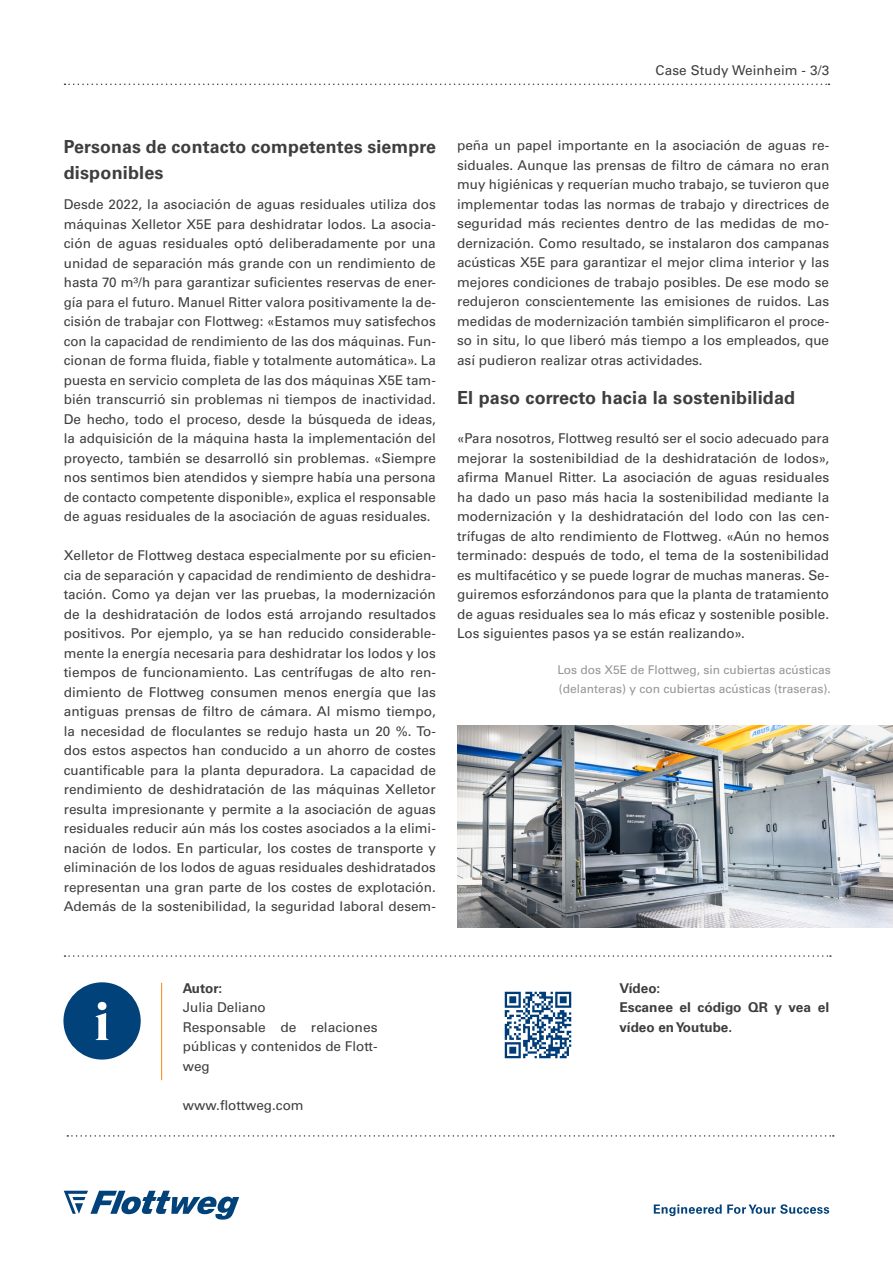
<style>
.page{position:relative;width:893px;height:1263px;background:#fff}
.page>*{position:absolute;margin:0;border:0;box-sizing:border-box;transform-origin:0 0}
.Fließtext{font:700 18px/25.5px "Univers LT Pro 65";letter-spacing:.01em;color:#3e3e3f}
.Überschriften_Fließtext{font:700 18px "Univers LT Pro 65";letter-spacing:.01em;color:#3e3e3f}
.Fließtext-2{font:13.5px/19.5px "Univers LT Pro 55 Roman";color:#3e3e3f;text-align:justify}
.Fließtext-3{font:700 13.5px/19.5px "Univers LT Pro 65";color:#3e3e3f}
.Fließtext-4{font:12px/19.5px "Univers LT Pro 55 Roman";color:#939598}
</style>
<div class="page">
<svg style="left:64px;top:1191px;width:175px;height:28px"></svg>
<svg style="left:654px;top:1204px;width:175px;height:12px"></svg>
<svg style="left:65px;top:84px;width:764px;height:1px"></svg>
<svg style="left:65px;top:955px;width:766px;height:2px"></svg>
<svg style="left:67px;top:1135px;width:767px;height:2px"></svg>
<div style="left:63px;top:982px;width:78px;height:77px;background:#004279;border-radius:50%"></div>
<svg style="left:96px;top:1002px;width:12px;height:38px"></svg>
<img style="left:457px;top:726px;width:436px;height:201px">
<hr style="left:161px;top:983px;width:1px;height:97px;background:#f79328">
<img style="left:504px;top:991px;width:68px;height:68px">
<p class="Fließtext-2" style="left:656px;top:60px;width:175px">Case Study Weinheim - 3/3</p>
<p class="Fließtext" style="left:64px;top:133px;width:374px">Personas de contacto competentes siempre disponibles</p>
<p class="Fließtext-2" style="left:64px;top:194px;width:374px">Desde 2022, la asociación de aguas residuales utiliza dos máquinas Xelletor X5E para deshidratar lodos. La asocia&shy;ción de aguas residuales optó deliberadamente por una unidad de separación más grande con un rendimiento de hasta 70 m³/h para garantizar suficientes reservas de ener&shy;gía para el futuro. Manuel Ritter valora positivamente la de&shy;cisión de trabajar con Flottweg: «Estamos muy satisfechos con la capacidad de rendimiento de las dos máquinas. Fun&shy;cionan de forma fluida, fiable y totalmente automática». La puesta en servicio completa de las dos máquinas X5E tam&shy;bién transcurrió sin problemas ni tiempos de inactividad.<br>De hecho, todo el proceso, desde la búsqueda de ideas, la adquisición de la máquina hasta la implementación del proyecto, también se desarrolló sin problemas. «Siempre nos sentimos bien atendidos y siempre había una persona de contacto competente disponible», explica el responsable de aguas residuales de la asociación de aguas residuales.</p>
<p class="Fließtext-2" style="left:64px;top:545px;width:374px">Xelletor de Flottweg destaca especialmente por su eficien&shy;cia de separación y capacidad de rendimiento de deshidra&shy;tación. Como ya dejan ver las pruebas, la modernización de la deshidratación de lodos está arrojando resultados positivos. Por ejemplo, ya se han reducido considerable&shy;mente la energía necesaria para deshidratar los lodos y los tiempos de funcionamiento. Las centrífugas de alto ren&shy;dimiento de Flottweg consumen menos energía que las antiguas prensas de filtro de cámara. Al mismo tiempo, la necesidad de floculantes se redujo hasta un 20 %. To&shy;dos estos aspectos han conducido a un ahorro de costes cuantificable para la planta depuradora. La capacidad de rendimiento de deshidratación de las máquinas Xelletor resulta impresionante y permite a la asociación de aguas residuales reducir aún más los costes asociados a la elimi&shy;nación de lodos. En particular, los costes de transporte y eliminación de los lodos de aguas residuales deshidratados representan una gran parte de los costes de explotación.<br>Además de la sostenibilidad, la seguridad laboral desem-</p>
<p class="Fließtext-2" style="left:457px;top:135px;width:374px">peña un papel importante en la asociación de aguas re&shy;siduales. Aunque las prensas de filtro de cámara no eran muy higiénicas y requerían mucho trabajo, se tuvieron que implementar todas las normas de trabajo y directrices de seguridad más recientes dentro de las medidas de mo&shy;dernización. Como resultado, se instalaron dos campanas acústicas X5E para garantizar el mejor clima interior y las mejores condiciones de trabajo posibles. De ese modo se redujeron conscientemente las emisiones de ruidos. Las medidas de modernización también simplificaron el proce&shy;so in situ, lo que liberó más tiempo a los empleados, que así pudieron realizar otras actividades.</p>
<p class="Überschriften_Fließtext" style="left:457px;top:385px;width:340px">El paso correcto hacia la sostenibilidad</p>
<p class="Fließtext-2" style="left:457px;top:428px;width:374px">«Para nosotros, Flottweg resultó ser el socio adecuado para mejorar la sostenibildiad de la deshidratación de lodos», afirma Manuel Ritter. La asociación de aguas residuales ha dado un paso más hacia la sostenibilidad mediante la modernización y la deshidratación del lodo con las cen&shy;trífugas de alto rendimiento de Flottweg. «Aún no hemos terminado: después de todo, el tema de la sostenibilidad es multifacético y se puede lograr de muchas maneras. Se&shy;guiremos esforzándonos para que la planta de tratamiento de aguas residuales sea lo más eficaz y sostenible posible.<br>Los siguientes pasos ya se están realizando».</p>
<p class="Fließtext-4" style="left:557px;top:659px;width:275px">Los dos X5E de Flottweg, sin cubiertas acústicas (delanteras) y con cubiertas acústicas (traseras).</p>
<p class="Fließtext-3" style="left:183px;top:977px;width:41px">Autor:</p>
<p class="Fließtext-2" style="left:183px;top:997px;width:85px">Julia Deliano</p>
<p class="Fließtext-2" style="left:183px;top:1016px;width:196px">Responsable de relaciones públicas y contenidos de Flott&shy;weg</p>
<p class="Fließtext-2" style="left:183px;top:1094px;width:122px">www.flottweg.com</p>
<p class="Fließtext-3" style="left:619px;top:978px;width:42px">Vídeo:</p>
<p class="Fließtext-3" style="left:619px;top:997px;width:211px">Escanee el código QR y vea el vídeo en Youtube.</p>
</div>
